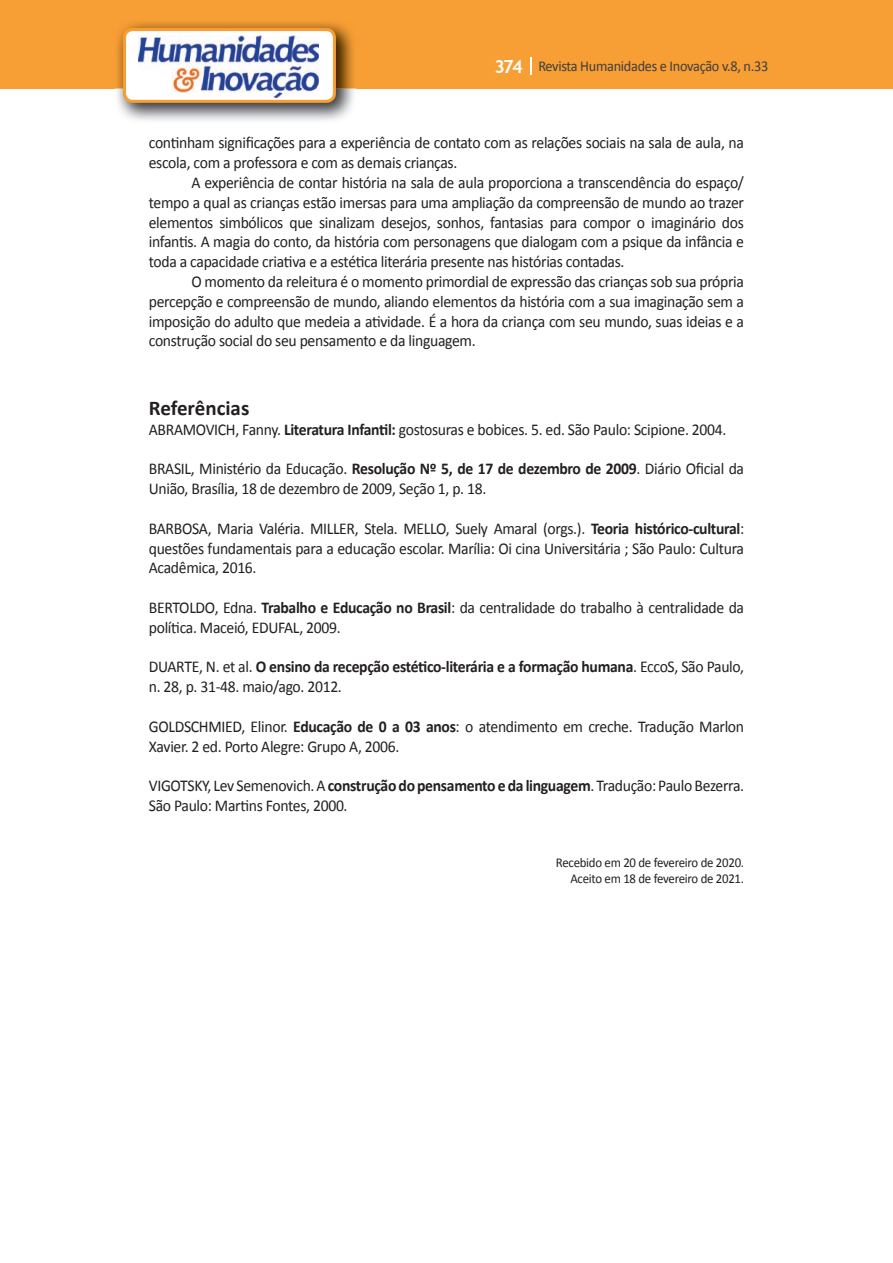
<style>
.page{position:relative;width:893px;height:1263px;background:#fff}
.page>*{position:absolute;margin:0;border:0;box-sizing:border-box;transform-origin:0 0}
.t1{font:700 21px "Calibri";color:#231f20}
.t2{font:16.5px/19.8px "Calibri";letter-spacing:-.02em;color:#231f20;scale:.95 1}
.t3{font:15px "Calibri";letter-spacing:-.02em;color:#3e3e3f;scale:.95 1}
.t4{font:13.5px/16.2px "Calibri";letter-spacing:-.02em;color:#231f20;text-align:right;scale:.95 1}
.s1{font-family:"Trebuchet MS";font-weight:700;font-size:18px;color:#fff}
.s2{font-weight:700}
</style>
<div class="page">
<div style="left:0;top:0;width:893px;height:88px;background:#f79e34"></div>
<svg style="left:530px;top:57px;width:2px;height:18px"></svg>
<img style="left:115px;top:22px;width:241px;height:99px">
<svg style="left:123px;top:28px;width:213px;height:75px"></svg>
<p class="t3" style="left:495px;top:57px;width:290px"><span class="s1">374</span> Revista Humanidades e Inovação v.8, n.33</p>
<p class="t2" style="left:149px;top:133px;width:628px">continham significações para a experiência de contato com as relações sociais na sala de aula, na escola, com a professora e com as demais crianças.</p>
<p class="t2" style="left:149px;top:173px;width:628px;text-align:justify;text-indent:43px">A experiência de contar história na sala de aula proporciona a transcendência do espaço/ tempo a qual as crianças estão imersas para uma ampliação da compreensão de mundo ao trazer elementos simbólicos que sinalizam desejos, sonhos, fantasias para compor o imaginário dos infantis. A magia do conto, da história com personagens que dialogam com a psique da infância e toda a capacidade criativa e a estética literária presente nas histórias contadas.</p>
<p class="t2" style="left:149px;top:272px;width:628px;text-align:justify;text-indent:43px">O momento da releitura é o momento primordial de expressão das crianças sob sua própria percepção e compreensão de mundo, aliando elementos da história com a sua imaginação sem a imposição do adulto que medeia a atividade. É a hora da criança com seu mundo, suas ideias e a construção social do seu pensamento e da linguagem.</p>
<p class="t1" style="left:149px;top:394px;width:102px">Referências</p>
<p class="t2" style="left:149px;top:419px;width:609px">ABRAMOVICH, Fanny. <span class="s2">Literatura Infantil:</span> gostosuras e bobices. 5. ed. São Paulo: Scipione. 2004.</p>
<p class="t2" style="left:149px;top:459px;width:628px">BRASIL, Ministério da Educação. <span class="s2">Resolução Nº 5, de 17 de dezembro de 2009</span>. Diário Oficial da<br>União, Brasília, 18 de dezembro de 2009, Seção 1, p. 18.</p>
<p class="t2" style="left:149px;top:518px;width:628px;text-align:justify">BARBOSA, Maria Valéria. MILLER, Stela. MELLO, Suely Amaral (orgs.). <span class="s2">Teoria histórico-cultural</span>: questões fundamentais para a educação escolar. Marília: Oi cina Universitária ; São Paulo: Cultura Acadêmica, 2016.</p>
<p class="t2" style="left:149px;top:598px;width:628px">BERTOLDO, Edna. <span class="s2">Trabalho e Educação no Brasil</span>: da centralidade do trabalho à centralidade da política. Maceió, EDUFAL, 2009.</p>
<p class="t2" style="left:149px;top:657px;width:628px">DUARTE, N. et al. <span class="s2">O ensino da recepção estético-literária e a formação humana</span>. EccoS, São Paulo, n. 28, p. 31-48. maio/ago. 2012.</p>
<p class="t2" style="left:149px;top:716px;width:628px">GOLDSCHMIED, Elinor. <span class="s2">Educação de 0 a 03 anos</span>: o atendimento em creche. Tradução Marlon<br>Xavier. 2 ed. Porto Alegre: Grupo A, 2006.</p>
<p class="t2" style="left:149px;top:776px;width:628px">VIGOTSKY, Lev Semenovich. A <span class="s2">construção do pensamento e da linguagem</span>. Tradução: Paulo Bezerra.<br>São Paulo: Martins Fontes, 2000.</p>
<p class="t4" style="left:556px;top:854px;width:200px">Recebido em 20 de fevereiro de 2020.<br>Aceito em 18 de fevereiro de 2021.</p>
</div>
